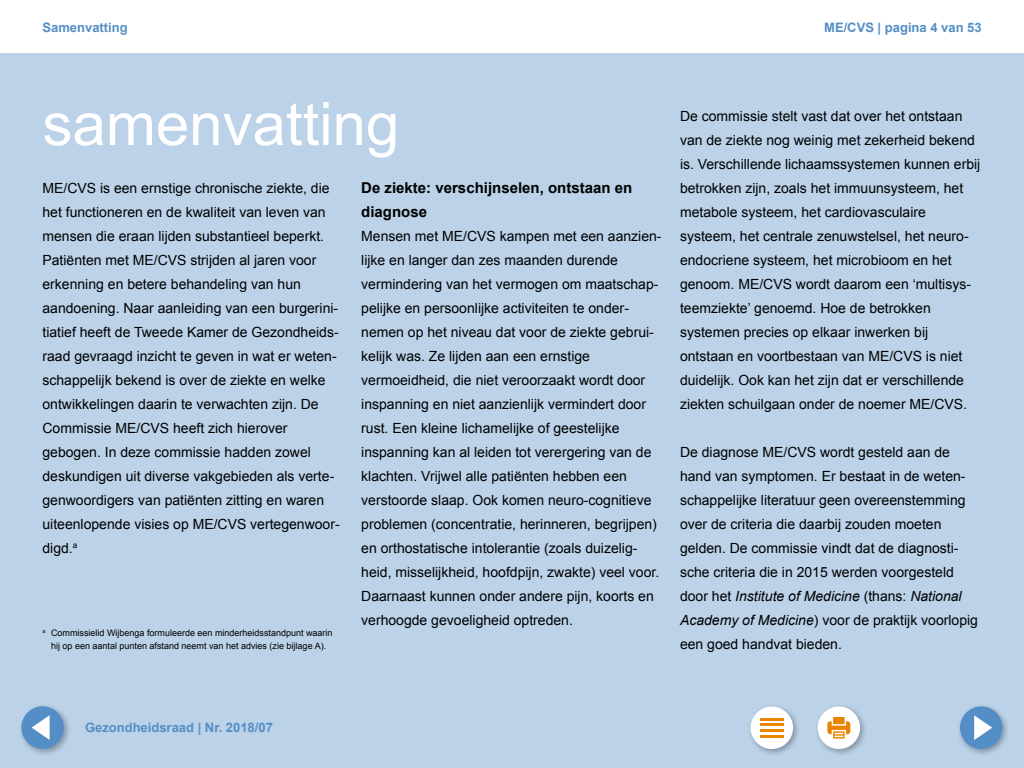
<style>
.page{position:relative;width:1024px;height:768px;background:#fff}
.page>*{position:absolute;margin:0;border:0;box-sizing:border-box;transform-origin:0 0}
.t1{font:60px "Arial";color:#fff}
.t2{font:700 15px/24px "Arial";color:#000}
.t3{font:14px/24px "Arial";color:#000}
.t4{font:700 13px "Arial";color:#548ec6}
.t5{font:9px/13px "Arial";color:#000;text-align:center}
.s1{font-style:italic}
</style>
<div class="page">
<div style="left:0;top:54px;width:1024px;height:714px;background:#bbd2e8"></div>
<div style="left:814px;top:703px;width:53px;height:53px;background:#000;opacity:.3"></div>
<div style="left:818px;top:707px;width:42px;height:42px;background:#fff;border-radius:50%"></div>
<svg style="left:827px;top:717px;width:23px;height:22px"></svg>
<div style="left:747px;top:703px;width:53px;height:53px;background:#000;opacity:.3"></div>
<div style="left:751px;top:707px;width:42px;height:42px;background:#fff;border-radius:50%"></div>
<hr style="left:760px;top:718px;width:24px;height:2px;background:#e98300">
<hr style="left:760px;top:724px;width:24px;height:2px;background:#e98300">
<hr style="left:760px;top:730px;width:24px;height:2px;background:#e98300">
<hr style="left:760px;top:735px;width:24px;height:2px;background:#e98300">
<div style="left:18px;top:703px;width:53px;height:53px;background:#000;opacity:.3"></div>
<div style="left:21px;top:706px;width:43px;height:43px;background:#548ec6;border-radius:50%"></div>
<svg style="left:32px;top:715px;width:18px;height:25px"></svg>
<div style="left:957px;top:703px;width:53px;height:53px;background:#000;opacity:.3"></div>
<div style="left:960px;top:706px;width:43px;height:43px;background:#548ec6;border-radius:50%"></div>
<svg style="left:974px;top:715px;width:18px;height:25px"></svg>
<p class="t4" style="left:43px;top:19px;width:87px">Samenvatting</p>
<p class="t4" style="left:824px;top:19px;width:159px">ME/CVS | pagina 4 van 53</p>
<h1 class="t1" style="left:43px;top:85px;width:358px">samenvatting</h1>
<p class="t3" style="left:43px;top:176px;width:299px">ME/CVS is een ernstige chronische ziekte, die het functioneren en de kwaliteit van leven van mensen die eraan lijden substantieel beperkt.<br>Patiënten met ME/CVS strijden al jaren voor erkenning en betere behandeling van hun aandoening. Naar aanleiding van een burgerini&shy;tiatief heeft de Tweede Kamer de Gezondheids&shy;raad gevraagd inzicht te geven in wat er weten&shy;schappelijk bekend is over de ziekte en welke ontwikkelingen daarin te verwachten zijn. De Commissie ME/CVS heeft zich hierover gebogen. In deze commissie hadden zowel deskundigen uit diverse vakgebieden als verte&shy;genwoordigers van patiënten zitting en waren uiteenlopende visies op ME/CVS vertegenwoor&shy;digd.<sup>a</sup></p>
<p class="t2" style="left:361px;top:176px;width:272px">De ziekte: verschijnselen, ontstaan en diagnose</p>
<p class="t3" style="left:361px;top:224px;width:302px">Mensen met ME/CVS kampen met een aanzien&shy;lijke en langer dan zes maanden durende vermindering van het vermogen om maatschap&shy;pelijke en persoonlijke activiteiten te onder&shy;nemen op het niveau dat voor de ziekte gebrui&shy;kelijk was. Ze lijden aan een ernstige vermoeidheid, die niet veroorzaakt wordt door inspanning en niet aanzienlijk vermindert door rust. Een kleine lichamelijke of geestelijke inspanning kan al leiden tot verergering van de klachten. Vrijwel alle patiënten hebben een verstoorde slaap. Ook komen neuro-cognitieve problemen (concentratie, herinneren, begrijpen) en orthostatische intolerantie (zoals duizelig&shy;heid, misselijkheid, hoofdpijn, zwakte) veel voor.<br>Daarnaast kunnen onder andere pijn, koorts en verhoogde gevoeligheid optreden.</p>
<p class="t5" style="left:43px;top:626px;width:292px"><sup>a</sup> Commissielid Wijbenga formuleerde een minderheidsstandpunt waarin hij op een aantal punten afstand neemt van het advies (zie bijlage A).</p>
<p class="t3" style="left:680px;top:104px;width:302px">De commissie stelt vast dat over het ontstaan van de ziekte nog weinig met zekerheid bekend is. Verschillende lichaamssystemen kunnen erbij betrokken zijn, zoals het immuunsysteem, het metabole systeem, het cardiovasculaire systeem, het centrale zenuwstelsel, het neuro&shy;endocriene systeem, het microbioom en het genoom. ME/CVS wordt daarom een ‘multisys&shy;teemziekte’ genoemd. Hoe de betrokken systemen precies op elkaar inwerken bij ontstaan en voortbestaan van ME/CVS is niet duidelijk. Ook kan het zijn dat er verschillende ziekten schuilgaan onder de noemer ME/CVS.</p>
<p class="t3" style="left:680px;top:440px;width:300px">De diagnose ME/CVS wordt gesteld aan de hand van symptomen. Er bestaat in de weten&shy;schappelijke literatuur geen overeenstemming over de criteria die daarbij zouden moeten gelden. De commissie vindt dat de diagnosti&shy;sche criteria die in 2015 werden voorgesteld door het <span class="s1">Institute of Medicine</span> (thans: <span class="s1">National Academy of Medicine</span>) voor de praktijk voorlopig een goed handvat bieden.</p>
<p class="t4" style="left:85px;top:719px;width:189px">Gezondheidsraad | Nr. 2018/07</p>
</div>
